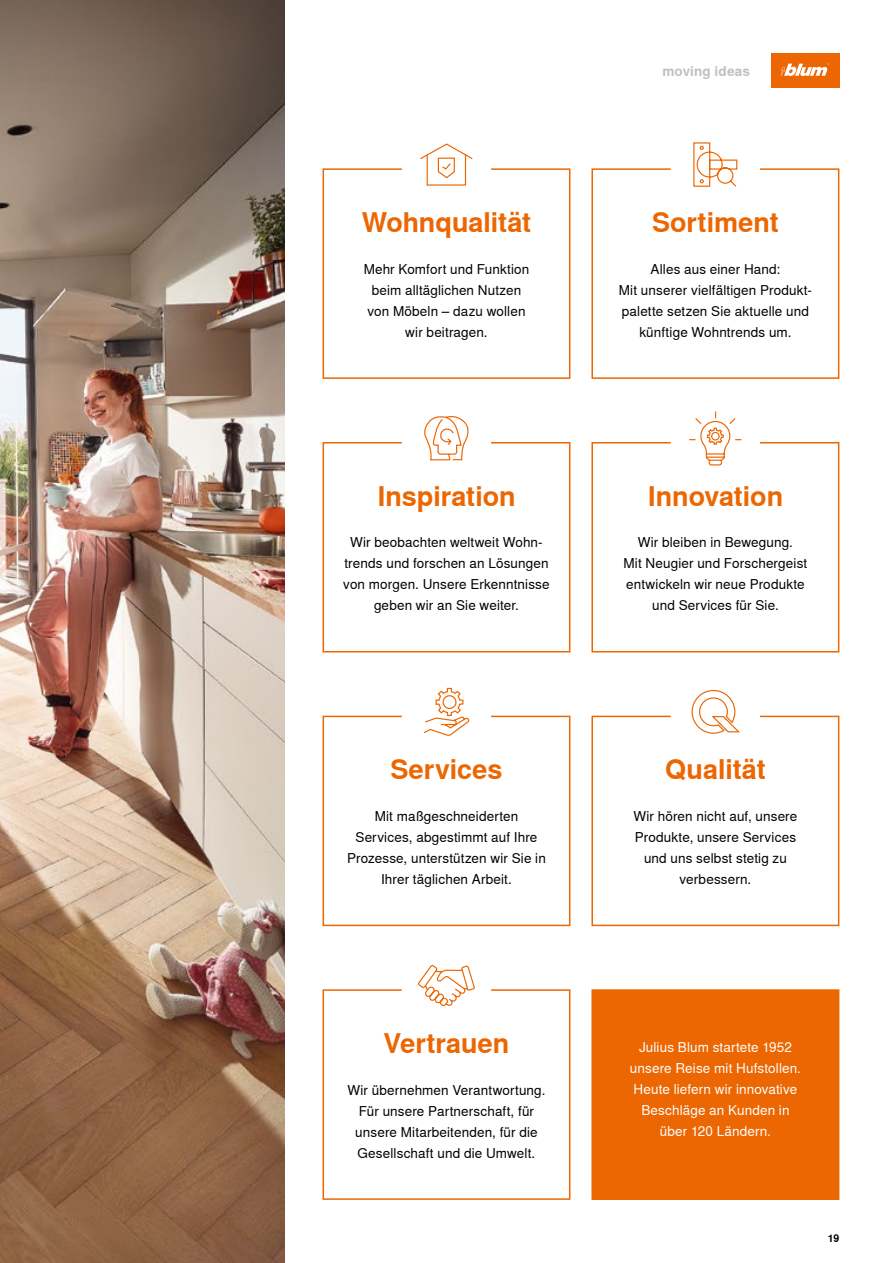
<style>
.page{position:relative;width:893px;height:1263px;background:#fff}
.page>*{position:absolute;margin:0;border:0;box-sizing:border-box;transform-origin:0 0}
.t1{font:700 27px "Nimbus Sans Global";color:#ec6602}
.t2{font:13.5px/21px "Nimbus Sans Global";letter-spacing:.01em;color:#000;text-align:center}
.t3{font:13.5px/21px "Nimbus Sans Global";letter-spacing:.01em;color:#fff;text-align:center}
.t4{font:700 13.5px "Nimbus Sans Global";letter-spacing:.01em;color:#c0c0c1}
._07_Pagenumber_Black_Bold_Right{font:700 10.5px "Nimbus Sans Global";color:#000}
</style>
<div class="page">
<img style="left:0;top:0;width:285px;height:1263px">
<div style="left:771px;top:54px;width:68px;height:34px;background:#ec6602"></div>
<svg style="left:781px;top:63px;width:48px;height:13px"></svg>
<svg style="left:322px;top:168px;width:249px;height:211px"></svg>
<svg style="left:419px;top:143px;width:55px;height:43px"></svg>
<svg style="left:591px;top:168px;width:249px;height:211px"></svg>
<svg style="left:693px;top:142px;width:45px;height:46px"></svg>
<svg style="left:322px;top:442px;width:249px;height:211px"></svg>
<svg style="left:424px;top:416px;width:48px;height:45px"></svg>
<svg style="left:591px;top:442px;width:249px;height:211px"></svg>
<svg style="left:688px;top:411px;width:55px;height:55px"></svg>
<svg style="left:322px;top:715px;width:249px;height:212px"></svg>
<svg style="left:422px;top:687px;width:47px;height:50px"></svg>
<svg style="left:591px;top:715px;width:249px;height:212px"></svg>
<svg style="left:691px;top:689px;width:50px;height:45px"></svg>
<svg style="left:322px;top:989px;width:249px;height:211px"></svg>
<svg style="left:417px;top:965px;width:58px;height:42px"></svg>
<div style="left:592px;top:990px;width:247px;height:209px;background:#ec6602"></div>
<div style="left:591px;top:989px;width:248px;height:211px;border:2px solid #ec6602"></div>
<h1 class="t1" style="left:362px;top:207px;width:171px">Wohnqualität</h1>
<p class="t2" style="left:364px;top:258px;width:167px">Mehr Komfort und Funktion beim alltäglichen Nutzen von Möbeln – dazu wollen wir beitragen.</p>
<h1 class="t1" style="left:377px;top:480px;width:140px">Inspiration</h1>
<p class="t2" style="left:343px;top:532px;width:208px">Wir beobachten weltweit Wohn&shy;trends und forschen an Lösungen von morgen. Unsere Erkenntnisse geben wir an Sie weiter.</p>
<h1 class="t1" style="left:390px;top:754px;width:114px">Services</h1>
<p class="t2" style="left:347px;top:806px;width:200px">Mit maßgeschneiderten<br>Services, abgestimmt auf Ihre<br>Prozesse, unterstützen wir Sie in<br>Ihrer täglichen Arbeit.</p>
<p class="t4" style="left:662px;top:63px;width:89px">moving ideas</p>
<h1 class="t1" style="left:652px;top:207px;width:128px">Sortiment</h1>
<p class="t2" style="left:619px;top:258px;width:195px">Alles aus einer Hand:<br>Mit unserer vielfältigen Produkt&shy;palette setzen Sie aktuelle und künftige Wohntrends um.</p>
<h1 class="t1" style="left:648px;top:480px;width:137px">Innovation</h1>
<p class="t2" style="left:624px;top:532px;width:185px">Wir bleiben in Bewegung.<br>Mit Neugier und Forschergeist entwickeln wir neue Produkte und Services für Sie.</p>
<h1 class="t1" style="left:665px;top:754px;width:102px">Qualität</h1>
<p class="t2" style="left:634px;top:806px;width:165px">Wir hören nicht auf, unsere<br>Produkte, unsere Services und uns selbst stetig zu verbessern.</p>
<h1 class="t1" style="left:383px;top:1028px;width:127px">Vertrauen</h1>
<p class="t3" style="left:630px;top:1036px;width:173px">Julius Blum startete 1952 unsere Reise mit Hufstollen.<br>Heute liefern wir innovative<br>Beschläge an Kunden in über 120 Ländern.</p>
<p class="t2" style="left:347px;top:1079px;width:199px">Wir übernehmen Verantwortung.<br>Für unsere Partnerschaft, für unsere Mitarbeitenden, für die<br>Gesellschaft und die Umwelt.</p>
<p class="_07_Pagenumber_Black_Bold_Right" style="left:828px;top:1232px;width:13px">19</p>
</div>
